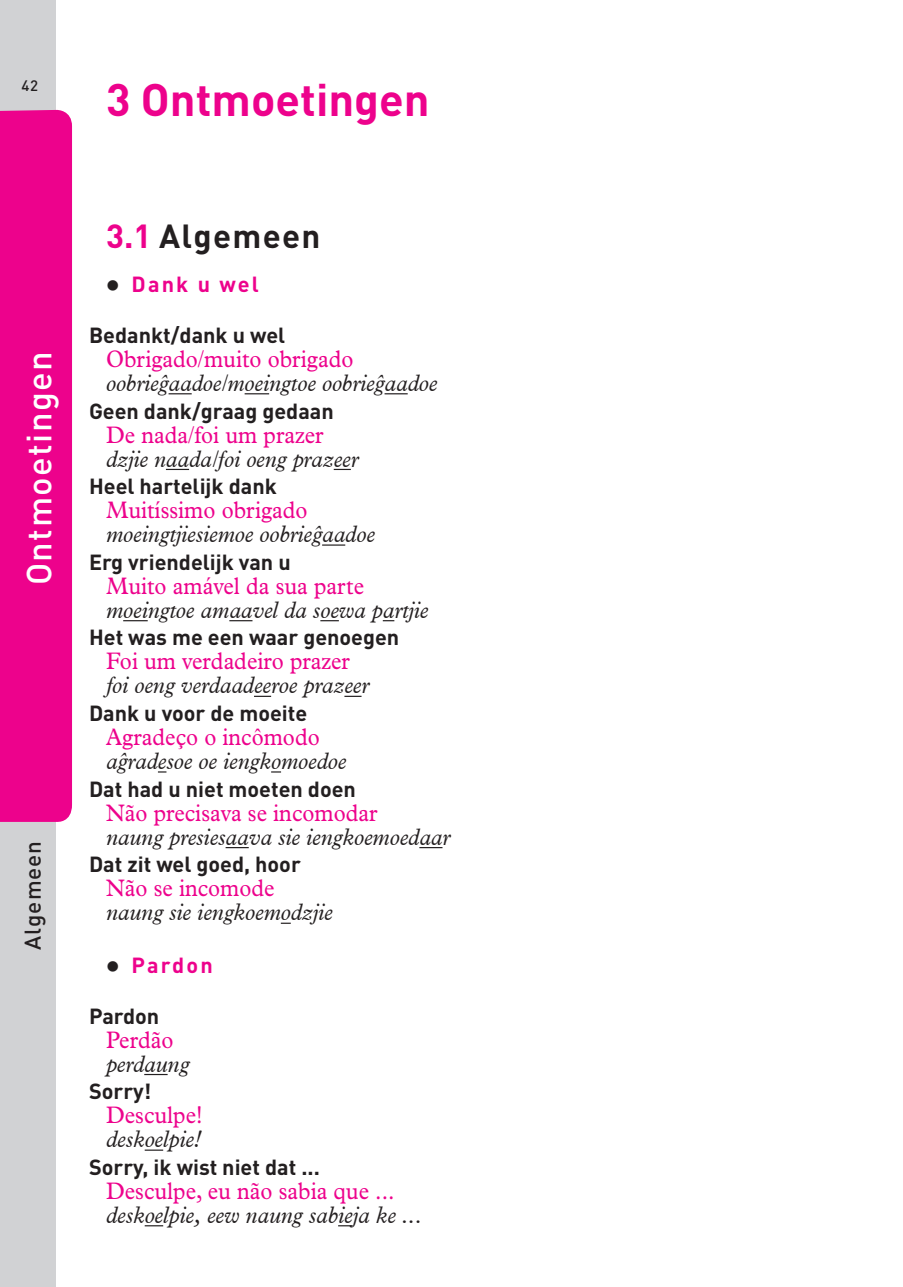
<style>
.page{position:relative;width:903px;height:1287px;background:#fff}
.page>*{position:absolute;margin:0;border:0;box-sizing:border-box;transform-origin:0 0}
.t1{font:700 45px "DINOT";color:#ed028c}
.t2{font:500 34.5px "DINOT";letter-spacing:.04em;color:#fff}
.t3{font:700 33px "DINOT";letter-spacing:.04em;color:#231f20}
.t4{font:italic 24px "Plan Kos";color:#231f20;scale:.93 1}
.t5{font:24px "Plantin MT Pro";color:#ed028c;scale:.93 1}
.t6{font:500 22.5px "DINOT";letter-spacing:.04em;color:#231f20}
.t7{font:700 21.6px "DINOT";color:#231f20}
.t8{font:700 21.6px "DINOT";letter-spacing:.1em;color:#ed028c}
.t9{font:500 15px "DINOT";color:#231f20}
.s1{color:#ed028c}
</style>
<div class="page">
<div style="left:0;top:0;width:56px;height:1286px;background:#d1d2d4"></div>
<div style="left:0;top:110px;width:72px;height:712px;background:#ed028c"></div>
<svg style="left:168px;top:393px;width:24px;height:1px"></svg>
<svg style="left:244px;top:393px;width:25px;height:1px"></svg>
<svg style="left:384px;top:393px;width:23px;height:1px"></svg>
<svg style="left:166px;top:469px;width:23px;height:1px"></svg>
<svg style="left:334px;top:469px;width:17px;height:1px"></svg>
<svg style="left:322px;top:544px;width:23px;height:1px"></svg>
<svg style="left:123px;top:620px;width:25px;height:1px"></svg>
<svg style="left:229px;top:620px;width:23px;height:1px"></svg>
<svg style="left:320px;top:620px;width:19px;height:1px"></svg>
<svg style="left:254px;top:695px;width:17px;height:2px"></svg>
<svg style="left:344px;top:695px;width:17px;height:2px"></svg>
<svg style="left:225px;top:847px;width:24px;height:1px"></svg>
<svg style="left:419px;top:847px;width:23px;height:1px"></svg>
<hr style="left:144px;top:1073px;width:24px;height:2px;background:#231f20">
<svg style="left:145px;top:1149px;width:18px;height:1px"></svg>
<svg style="left:145px;top:1225px;width:18px;height:1px"></svg>
<svg style="left:338px;top:1225px;width:14px;height:1px"></svg>
<p class="t9" style="left:22px;top:75px;width:18px">42</p>
<h1 class="t1" style="left:106px;top:69px;width:325px">3 Ontmoetingen</h1>
<h2 class="t2" style="left:15px;top:585px;width:235px;rotate:-90deg">Ontmoetingen</h2>
<p class="t6" style="left:17px;top:949px;width:110px;rotate:-90deg">Algemeen</p>
<h3 class="t3" style="left:106px;top:214px;width:216px"><span class="s1">3.1</span> Algemeen</h3>
<p class="t8" style="left:132px;top:270px;width:129px">Dank u wel</p>
<p class="t7" style="left:89px;top:320px;width:198px">Bedankt/dank u wel</p>
<p class="t5" style="left:106px;top:345px;width:267px">Obrigado/muito obrigado</p>
<p class="t4" style="left:106px;top:369px;width:357px">oobrieĝaadoe/moeingtoe oobrieĝaadoe</p>
<p class="t7" style="left:89px;top:396px;width:246px">Geen dank/graag gedaan</p>
<p class="t5" style="left:106px;top:420px;width:235px">De nada/foi um prazer</p>
<p class="t4" style="left:106px;top:444px;width:273px">dzjie naada/foi oeng prazeer</p>
<p class="t7" style="left:89px;top:471px;width:189px">Heel hartelijk dank</p>
<p class="t5" style="left:106px;top:496px;width:218px">Muitíssimo obrigado</p>
<p class="t4" style="left:106px;top:520px;width:290px">moeingtjiesiemoe oobrieĝaadoe</p>
<p class="t7" style="left:89px;top:547px;width:203px">Erg vriendelijk van u</p>
<p class="t5" style="left:106px;top:572px;width:279px">Muito amável da sua parte</p>
<p class="t4" style="left:106px;top:595px;width:348px">moeingtoe amaavel da soewa partjie</p>
<p class="t7" style="left:89px;top:623px;width:312px">Het was me een waar genoegen</p>
<p class="t5" style="left:106px;top:647px;width:264px">Foi um verdadeiro prazer</p>
<p class="t4" style="left:106px;top:671px;width:284px">foi oeng verdaadeeroe prazeer</p>
<p class="t7" style="left:89px;top:698px;width:220px">Dank u voor de moeite</p>
<p class="t5" style="left:106px;top:723px;width:231px">Agradeço o incômodo</p>
<p class="t4" style="left:106px;top:747px;width:260px">aĝradesoe oe iengkomoedoe</p>
<p class="t7" style="left:89px;top:774px;width:268px">Dat had u niet moeten doen</p>
<p class="t5" style="left:106px;top:798px;width:293px">Não precisava se incomodar</p>
<p class="t4" style="left:106px;top:822px;width:371px">naung presiesaava sie iengkoemoedaar</p>
<p class="t7" style="left:89px;top:849px;width:213px">Dat zit wel goed, hoor</p>
<p class="t5" style="left:106px;top:874px;width:183px">Não se incomode</p>
<p class="t4" style="left:106px;top:898px;width:245px">naung sie iengkoemodzjie</p>
<p class="t8" style="left:132px;top:950px;width:83px">Pardon</p>
<p class="t7" style="left:89px;top:1001px;width:72px">Pardon</p>
<p class="t5" style="left:106px;top:1025px;width:74px">Perdão</p>
<p class="t4" style="left:106px;top:1049px;width:91px">perdaung</p>
<p class="t7" style="left:89px;top:1076px;width:64px">Sorry!</p>
<p class="t5" style="left:106px;top:1101px;width:105px">Desculpe!</p>
<p class="t4" style="left:106px;top:1125px;width:103px">deskoelpie!</p>
<p class="t7" style="left:89px;top:1152px;width:232px">Sorry, ik wist niet dat ...</p>
<p class="t5" style="left:106px;top:1176px;width:312px">Desculpe, eu não sabia que ...</p>
<p class="t4" style="left:106px;top:1200px;width:342px">deskoelpie, eew naung sabieja ke ...</p>
</div>
